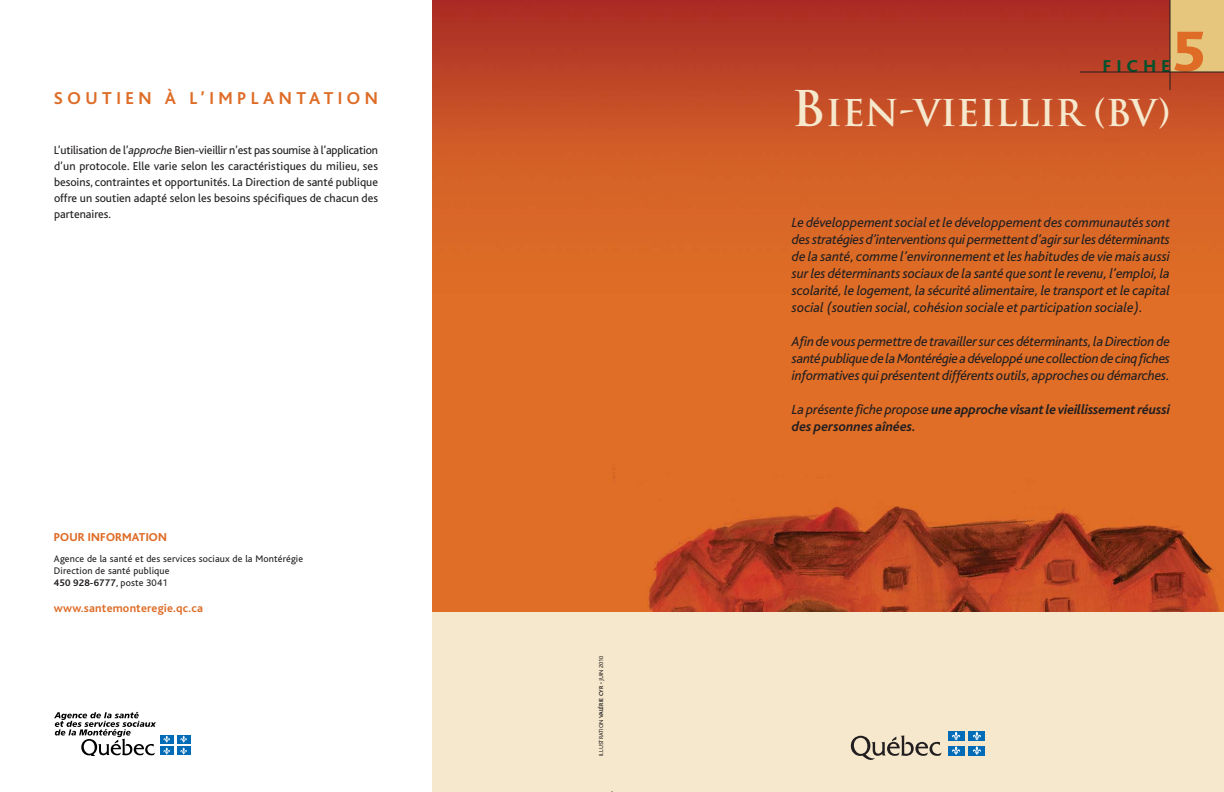
<style>
.page{position:relative;width:1224px;height:792px;background:#fff}
.page>*{position:absolute;margin:0;border:0;box-sizing:border-box;transform-origin:0 0}
.t1{font:800 60px "Bliss";color:#de6c27}
.t2{font:700 36px "Trajan";color:#f5e8cd}
.t3{font:700 18px "Bliss";letter-spacing:.25em;color:#de6c27}
.t4{font:800 18px "Bliss";letter-spacing:.3em;color:#00522c}
.t5{font:italic 14px/17px "Bliss";letter-spacing:-.005em;color:#231f20;text-align:justify}
.t6{font:italic 700 14px/17px "Bliss";letter-spacing:-.01em;color:#231f20}
.t7{font:12px/16px "Bliss";color:#231f20;text-align:justify}
.t8{font:700 12px "Bliss";letter-spacing:.015em;color:#de6c27}
.t9{font:800 12px "Bliss";letter-spacing:.015em;color:#de6c27}
.t10{font:10px/12px "Bliss";letter-spacing:.015em;color:#231f20}
.t11{font:6px "Bliss";color:#231f20}
.s1{font-style:italic}
.s2{font-weight:700}
.s3{font-size:48px}
.s4{font-weight:400}
</style>
<div class="page">
<img style="left:432px;top:0;width:792px;height:612px">
<div style="left:432px;top:612px;width:792px;height:180px;background:#f5e8cd"></div>
<svg style="left:851px;top:735px;width:91px;height:25px"></svg>
<div style="left:948px;top:731px;width:16px;height:10px;background:#006cb7"></div>
<svg style="left:952px;top:731px;width:8px;height:9px"></svg>
<div style="left:969px;top:731px;width:16px;height:10px;background:#006cb7"></div>
<svg style="left:973px;top:731px;width:8px;height:9px"></svg>
<div style="left:948px;top:746px;width:16px;height:9px;background:#006cb7"></div>
<svg style="left:952px;top:746px;width:8px;height:9px"></svg>
<div style="left:969px;top:746px;width:16px;height:9px;background:#006cb7"></div>
<svg style="left:973px;top:746px;width:8px;height:9px"></svg>
<svg style="left:54px;top:712px;width:102px;height:44px"></svg>
<div style="left:160px;top:735px;width:13px;height:8px;background:#006cb7"></div>
<div style="left:177px;top:735px;width:13px;height:8px;background:#006cb7"></div>
<div style="left:160px;top:747px;width:13px;height:8px;background:#006cb7"></div>
<svg style="left:163px;top:736px;width:7px;height:19px"></svg>
<div style="left:177px;top:747px;width:13px;height:8px;background:#006cb7"></div>
<svg style="left:180px;top:736px;width:7px;height:19px"></svg>
<div style="left:1170px;top:0;width:54px;height:72px;background:#e6c67c"></div>
<hr style="left:1170px;top:0;width:1px;height:90px;background:#231f20">
<hr style="left:1080px;top:72px;width:144px;height:1px;background:#231f20">
<p class="t3" style="left:54px;top:92px;width:325px">SOUTIEN À L’IMPLANTATION</p>
<p class="t7" style="left:54px;top:143px;width:326px">L’utilisation de l’<span class="s1">approche</span> Bien-vieillir n’est pas soumise à l’application d’un protocole. Elle varie selon les caractéristiques du milieu, ses besoins, contraintes et opportunités. La Direction de santé publique offre un soutien adapté selon les besoins spécifiques de chacun des partenaires.</p>
<p class="t9" style="left:54px;top:533px;width:114px">POUR INFORMATION</p>
<p class="t10" style="left:54px;top:554px;width:251px">Agence de la santé et des services sociaux de la Montérégie<br>Direction de santé publique<br><span class="s2">450 928-6777</span>, poste 3041</p>
<p class="t8" style="left:54px;top:603px;width:151px">www.santemonteregie.qc.ca</p>
<p class="t11" style="left:599px;top:756px;width:102px;rotate:-90deg">ILLUSTRATION <span class="s2">VALÉRIE CYR</span> • JUIN 2010</p>
<h1 class="t1" style="left:1171px;top:29px;width:35px">5</h1>
<p class="t4" style="left:1103px;top:59px;width:69px">FICHE</p>
<h2 class="t2" style="left:792px;top:93px;width:380px"><span class="s3">B</span>IEN-VIEILLIR (BV)</h2>
<p class="t5" style="left:792px;top:215px;width:380px">Le développement social et le développement des communautés sont des stratégies d’interventions qui permettent d’agir sur les déterminants de la santé, comme l’environnement et les habitudes de vie mais aussi sur les déterminants sociaux de la santé que sont le revenu, l’emploi, la scolarité, le logement, la sécurité alimentaire, le transport et le capital social (soutien social, cohésion sociale et participation sociale).</p>
<p class="t5" style="left:792px;top:334px;width:380px">Afin de vous permettre de travailler sur ces déterminants, la Direction de santé publique de la Montérégie a développé une collection de cinq fiches informatives qui présentent différents outils, approches ou démarches.</p>
<p class="t6" style="left:792px;top:402px;width:380px"><span class="s4">La présente fiche propose</span> une approche visant le vieillissement réussi des personnes aînées.</p>
</div>
